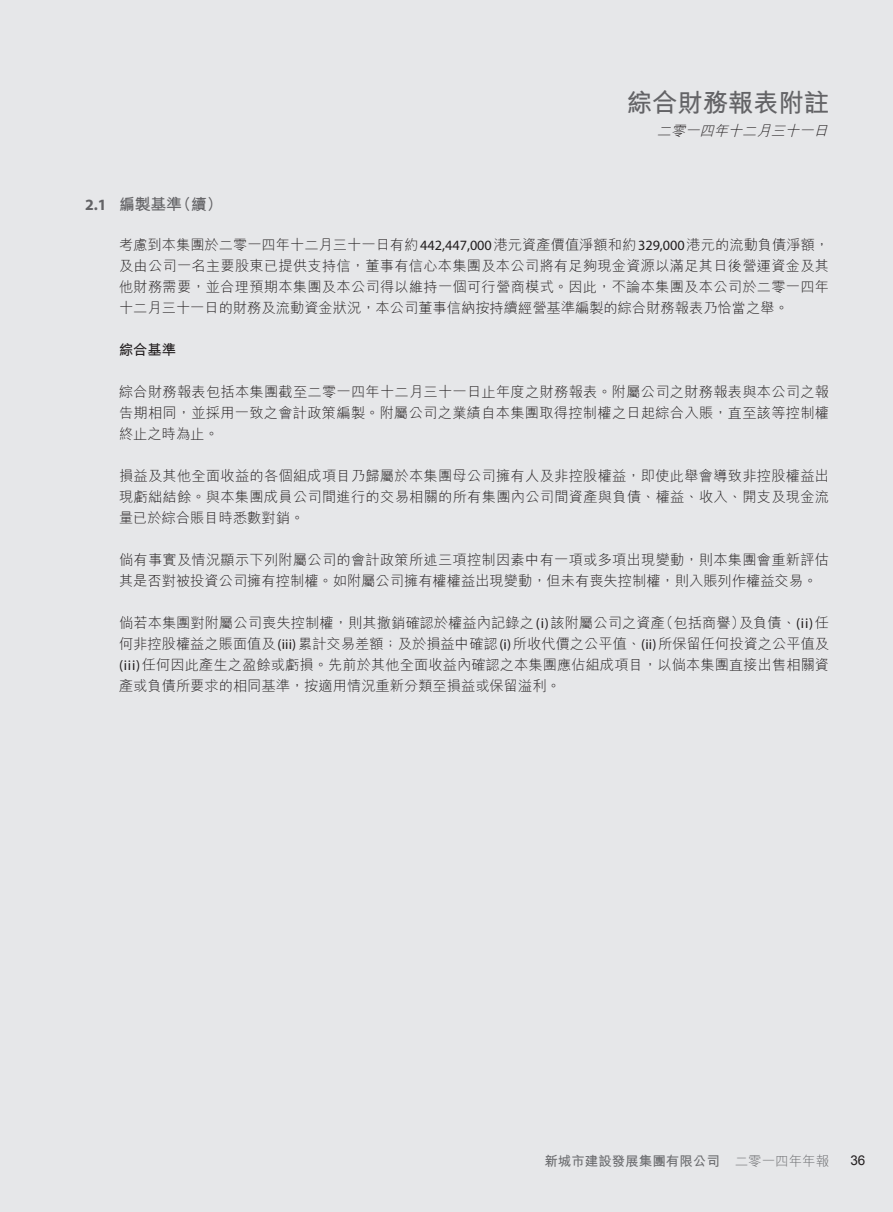
<style>
.page{position:relative;width:893px;height:1212px;background:#fff}
.page>*{position:absolute;margin:0;border:0;box-sizing:border-box;transform-origin:0 0}
.t1{font:25.5px "M Hei HK Bold B5 pc H";letter-spacing:-.01em;color:#636366}
.t2{font:15.75px "M Hei HK Bold B5 pc H";color:#636366}
.t3{font:14.25px/21px "M Hei HK Light B5 pc H";color:#231f20;text-align:justify}
.t4{font:14.25px/21px "M Hei HK Light B5 pc H";letter-spacing:.02em;color:#231f20}
.t5{font:italic 14.25px "M Hei HK Light B5 pc H";color:#231f20}
.t6{font:14.25px "M Hei HK Bold B5 pc H";color:#231f20}
.t7{font:13.5px "M Hei HK Bold B5 pc H";color:#6c6d70}
.t8{font:13.5px "Arial";color:#231f20}
.s1{font-family:"Myriad Pro";font-weight:700}
.s2{font-family:"Myriad Pro"}
.s3{font-family:"M Hei HK Light B5 pc H"}
</style>
<div class="page">
<div style="left:1px;top:0;width:892px;height:1212px;background:#e6e7e9"></div>
<h1 class="t1" style="left:627px;top:93px;width:204px">綜合財務報表附註</h1>
<p class="t5" style="left:657px;top:125px;width:176px">二零一四年十二月三十一日</p>
<p class="t2" style="left:85px;top:198px;width:139px"><span class="s1">2.1</span> 編製基準（續）</p>
<p class="t3" style="left:119px;top:236px;width:712px">考慮到本集團於二零一四年十二月三十一日有約<span class="s2">442,447,000</span>港元資產價值淨額和約<span class="s2">329,000</span>港元的流動負債淨額，及由公司一名主要股東已提供支持信，董事有信心本集團及本公司將有足夠現金資源以滿足其日後營運資金及其他財務需要，並合理預期本集團及本公司得以維持一個可行營商模式。因此，不論本集團及本公司於二零一四年十二月三十一日的財務及流動資金狀況，本公司董事信納按持續經營基準編製的綜合財務報表乃恰當之舉。</p>
<p class="t6" style="left:119px;top:345px;width:58px">綜合基準</p>
<p class="t3" style="left:119px;top:383px;width:712px">綜合財務報表包括本集團截至二零一四年十二月三十一日止年度之財務報表。附屬公司之財務報表與本公司之報告期相同，並採用一致之會計政策編製。附屬公司之業績自本集團取得控制權之日起綜合入賬，直至該等控制權終止之時為止。</p>
<p class="t3" style="left:119px;top:467px;width:712px">損益及其他全面收益的各個組成項目乃歸屬於本集團母公司擁有人及非控股權益，即使此舉會導致非控股權益出現虧絀結餘。與本集團成員公司間進行的交易相關的所有集團內公司間資產與負債、權益、收入、開支及現金流量已於綜合賬目時悉數對銷。</p>
<p class="t4" style="left:119px;top:551px;width:712px">倘有事實及情況顯示下列附屬公司的會計政策所述三項控制因素中有一項或多項出現變動，則本集團會重新評估其是否對被投資公司擁有控制權。如附屬公司擁有權權益出現變動，但未有喪失控制權，則入賬列作權益交易。</p>
<p class="t3" style="left:119px;top:614px;width:712px">倘若本集團對附屬公司喪失控制權，則其撤銷確認於權益內記錄之<span class="s2">(i)</span>該附屬公司之資產（包括商譽）及負債、<span class="s2">(ii)</span>任何非控股權益之賬面值及<span class="s2">(iii)</span>累計交易差額；及於損益中確認<span class="s2">(i)</span>所收代價之公平值、<span class="s2">(ii)</span>所保留任何投資之公平值及<span class="s2">(iii)</span>任何因此產生之盈餘或虧損。先前於其他全面收益內確認之本集團應佔組成項目，以倘本集團直接出售相關資產或負債所要求的相同基準，按適用情況重新分類至損益或保留溢利。</p>
<p class="t7" style="left:544px;top:1155px;width:286px">新城市建設發展集團有限公司 <span class="s3">二零一四年年報</span></p>
<p class="t8" style="left:850px;top:1153px;width:17px">36</p>
</div>
